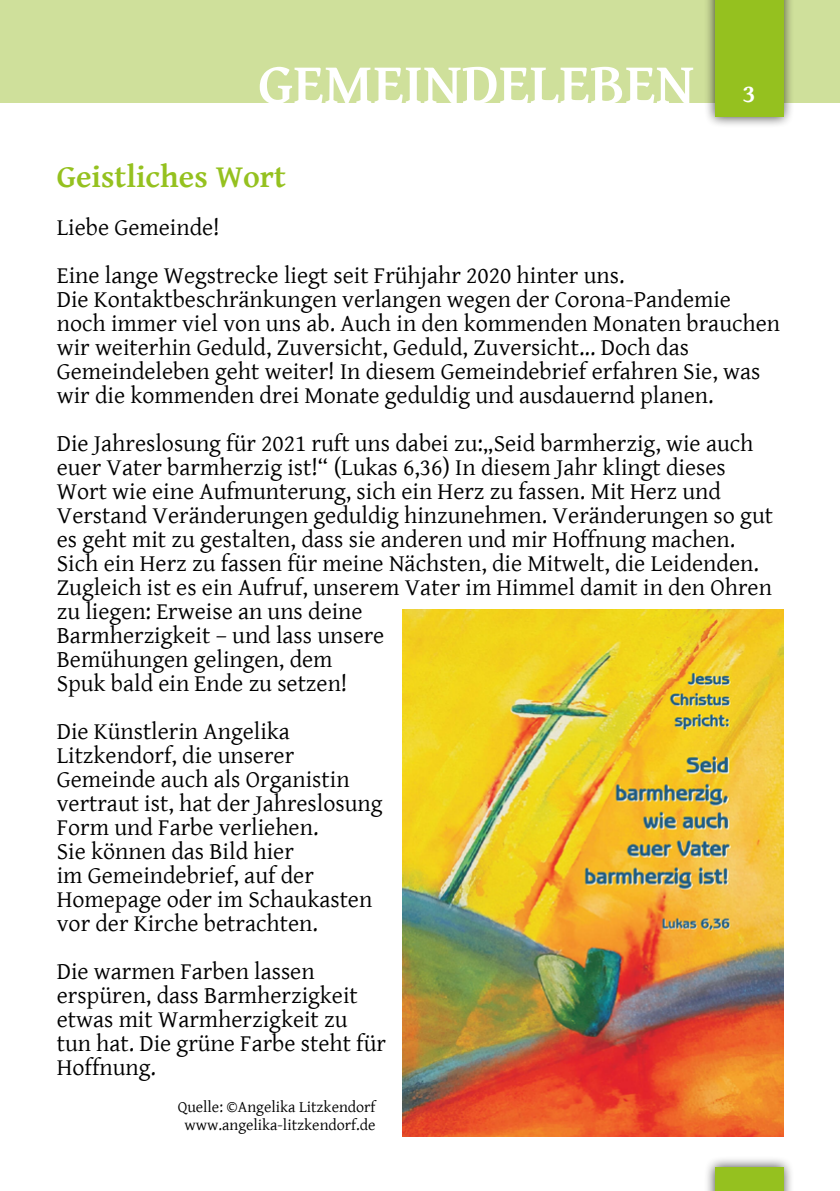
<style>
.page{position:relative;width:840px;height:1191px;background:#fff}
.page>*{position:absolute;margin:0;border:0;box-sizing:border-box;transform-origin:0 0}
.t1{font:700 58.2px "Gentium Basic";color:#fff}
.t2{font:700 32px "Gentium Basic";color:#95c11f}
.t3{font:700 26px "Gentium Basic";color:#fff}
.t4{font:24px/24px "Gentium Basic";color:#000}
.t5{font:16px/18px "Gentium Basic";color:#000;text-align:center}
</style>
<div class="page">
<img style="left:402px;top:609px;width:380px;height:527px">
<div style="left:0;top:0;width:839px;height:102px;background:#cfe09b"></div>
<div style="left:703px;top:1155px;width:91px;height:36px;background:#000;opacity:.75"></div>
<div style="left:714px;top:1167px;width:68px;height:24px;background:#95c11f"></div>
<div style="left:703px;top:0;width:91px;height:129px;background:#000;opacity:.75"></div>
<div style="left:714px;top:0;width:68px;height:117px;background:#95c11f"></div>
<h1 class="t1" style="left:258px;top:41px;width:437px">GEMEINDELEBEN</h1>
<p class="t3" style="left:742px;top:74px;width:15px">3</p>
<h2 class="t2" style="left:57px;top:152px;width:230px">Geistliches Wort</h2>
<p class="t4" style="left:57px;top:202px;width:569px;line-height:48px">Liebe Gemeinde!<br>Eine lange Wegstrecke liegt seit Frühjahr 2020 hinter uns.</p>
<p class="t4" style="left:57px;top:286px;width:724px">Die Kontaktbeschränkungen verlangen wegen der Corona-Pandemie noch immer viel von uns ab. Auch in den kommenden Monaten brauchen wir weiterhin Geduld, Zuversicht, Geduld, Zuversicht... Doch das Gemeindeleben geht weiter! In diesem Gemeindebrief erfahren Sie, was wir die kommenden drei Monate geduldig und ausdauernd planen.</p>
<p class="t4" style="left:57px;top:430px;width:717px">Die Jahreslosung für 2021 ruft uns dabei zu:„Seid barmherzig, wie auch euer Vater barmherzig ist!“ (Lukas 6,36) In diesem Jahr klingt dieses Wort wie eine Aufmunterung, sich ein Herz zu fassen. Mit Herz und Verstand Veränderungen geduldig hinzunehmen. Veränderungen so gut es geht mit zu gestalten, dass sie anderen und mir Hoffnung machen.<br>Sich ein Herz zu fassen für meine Nächsten, die Mitwelt, die Leidenden.<br>Zugleich ist es ein Aufruf, unserem Vater im Himmel damit in den Ohren zu liegen: Erweise an uns deine<br>Barmherzigkeit – und lass unsere<br>Bemühungen gelingen, dem<br>Spuk bald ein Ende zu setzen!</p>
<p class="t4" style="left:57px;top:718px;width:327px">Die Künstlerin Angelika<br>Litzkendorf, die unserer<br>Gemeinde auch als Organistin vertraut ist, hat der Jahreslosung<br>Form und Farbe verliehen.<br>Sie können das Bild hier<br>im Gemeindebrief, auf der<br>Homepage oder im Schaukasten vor der Kirche betrachten.</p>
<p class="t4" style="left:57px;top:958px;width:330px">Die warmen Farben lassen erspüren, dass Barmherzigkeit etwas mit Warmherzigkeit zu tun hat. Die grüne Farbe steht für<br>Hoffnung.</p>
<p class="t5" style="left:178px;top:1097px;width:199px">Quelle: ©Angelika Litzkendorf www.angelika-litzkendorf.de</p>
</div>
